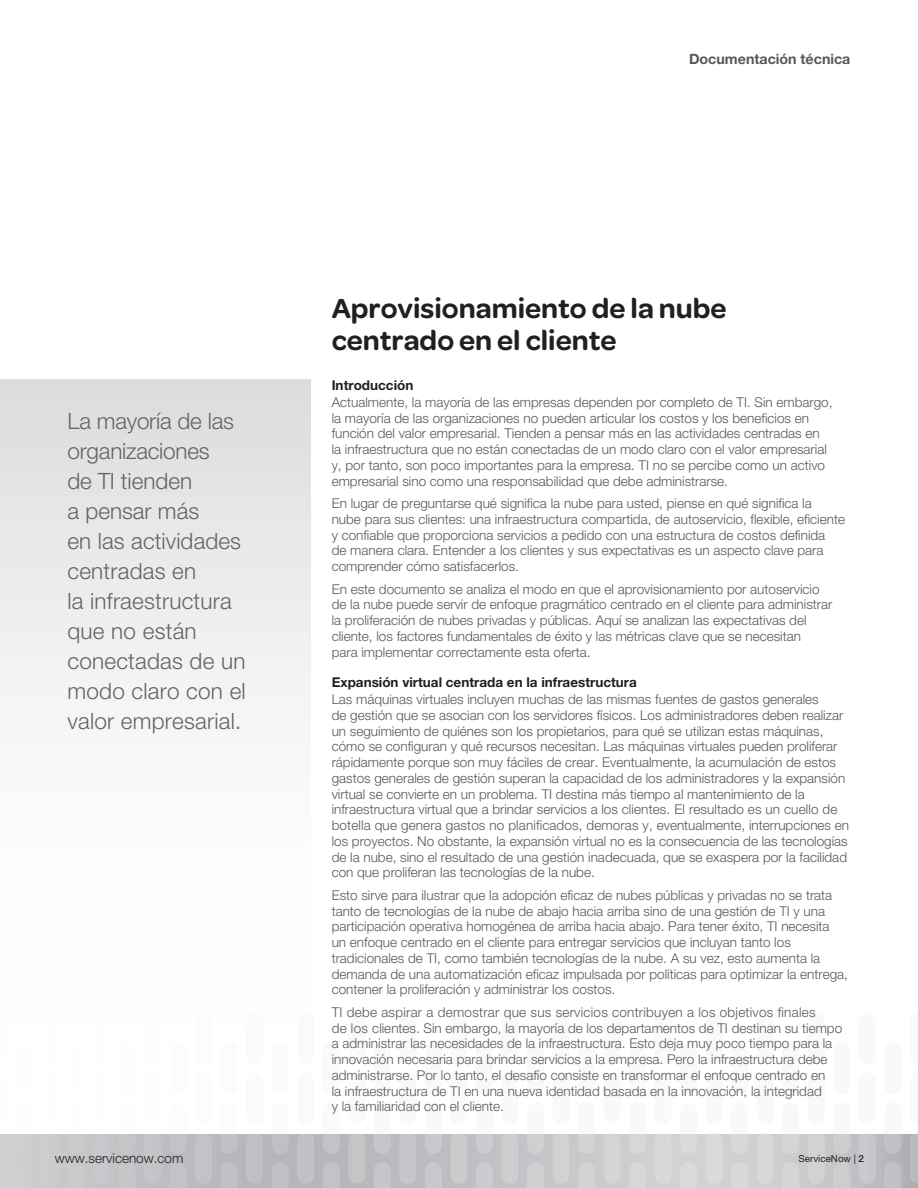
<style>
.page{position:relative;width:918px;height:1188px;background:#fff}
.page>*{position:absolute;margin:0;border:0;box-sizing:border-box;transform-origin:0 0}
.t1{font:600 29.25px/31.5px "Omnes";color:#231f20}
.t2{font:300 22.5px/30px "Helvetica Neue LT Std";letter-spacing:.01em;color:#646464}
.t3{font:700 14.25px "Helvetica Neue LT Std";color:#57585a}
.t4{font:300 13.5px/15.8px "Helvetica Neue LT Std";color:#57585a}
.t5{font:700 13.5px "Helvetica Neue LT Std";color:#231f20}
.t6{font:300 13.5px "Helvetica Neue LT Std";color:#231f20}
.t7{font:9.75px "Helvetica Neue LT Std";color:#231f20}
.s1{font-weight:500}
</style>
<div class="page">
<svg style="left:0;top:1134px;width:918px;height:54px;background:#c1c2c5"></svg>
<svg style="left:0;top:1134px;width:8px;height:50px"></svg>
<svg style="left:42px;top:1134px;width:17px;height:50px"></svg>
<svg style="left:93px;top:1134px;width:17px;height:50px"></svg>
<svg style="left:144px;top:1134px;width:17px;height:50px"></svg>
<svg style="left:195px;top:1134px;width:17px;height:50px"></svg>
<svg style="left:246px;top:1134px;width:17px;height:50px"></svg>
<svg style="left:297px;top:1134px;width:17px;height:50px"></svg>
<svg style="left:348px;top:1134px;width:17px;height:50px"></svg>
<svg style="left:399px;top:1134px;width:17px;height:50px"></svg>
<svg style="left:450px;top:1134px;width:17px;height:50px"></svg>
<svg style="left:501px;top:1134px;width:17px;height:50px"></svg>
<svg style="left:553px;top:1134px;width:17px;height:50px"></svg>
<svg style="left:604px;top:1134px;width:17px;height:50px"></svg>
<svg style="left:655px;top:1134px;width:17px;height:50px"></svg>
<svg style="left:706px;top:1134px;width:17px;height:50px"></svg>
<svg style="left:757px;top:1134px;width:17px;height:50px"></svg>
<svg style="left:808px;top:1134px;width:17px;height:50px"></svg>
<svg style="left:859px;top:1134px;width:17px;height:50px"></svg>
<svg style="left:910px;top:1134px;width:8px;height:50px"></svg>
<svg style="left:16px;top:1134px;width:17px;height:20px"></svg>
<svg style="left:67px;top:1134px;width:17px;height:20px"></svg>
<svg style="left:118px;top:1134px;width:18px;height:20px"></svg>
<svg style="left:170px;top:1134px;width:17px;height:20px"></svg>
<svg style="left:221px;top:1134px;width:17px;height:20px"></svg>
<svg style="left:272px;top:1134px;width:17px;height:20px"></svg>
<svg style="left:323px;top:1134px;width:17px;height:20px"></svg>
<svg style="left:374px;top:1134px;width:17px;height:20px"></svg>
<svg style="left:425px;top:1134px;width:17px;height:20px"></svg>
<svg style="left:476px;top:1134px;width:17px;height:20px"></svg>
<svg style="left:527px;top:1134px;width:17px;height:20px"></svg>
<svg style="left:578px;top:1134px;width:17px;height:20px"></svg>
<svg style="left:629px;top:1134px;width:17px;height:20px"></svg>
<svg style="left:680px;top:1134px;width:17px;height:20px"></svg>
<svg style="left:731px;top:1134px;width:17px;height:20px"></svg>
<svg style="left:782px;top:1134px;width:17px;height:20px"></svg>
<svg style="left:833px;top:1134px;width:17px;height:20px"></svg>
<svg style="left:884px;top:1134px;width:17px;height:20px"></svg>
<svg style="left:16px;top:1162px;width:17px;height:26px"></svg>
<svg style="left:67px;top:1162px;width:17px;height:26px"></svg>
<svg style="left:118px;top:1162px;width:18px;height:26px"></svg>
<svg style="left:170px;top:1162px;width:17px;height:26px"></svg>
<svg style="left:221px;top:1162px;width:17px;height:26px"></svg>
<svg style="left:272px;top:1162px;width:17px;height:26px"></svg>
<svg style="left:323px;top:1162px;width:17px;height:26px"></svg>
<svg style="left:374px;top:1162px;width:17px;height:26px"></svg>
<svg style="left:425px;top:1162px;width:17px;height:26px"></svg>
<svg style="left:476px;top:1162px;width:17px;height:26px"></svg>
<svg style="left:527px;top:1162px;width:17px;height:26px"></svg>
<svg style="left:578px;top:1162px;width:17px;height:26px"></svg>
<svg style="left:629px;top:1162px;width:17px;height:26px"></svg>
<svg style="left:680px;top:1162px;width:17px;height:26px"></svg>
<svg style="left:731px;top:1162px;width:17px;height:26px"></svg>
<svg style="left:782px;top:1162px;width:17px;height:26px"></svg>
<svg style="left:833px;top:1162px;width:17px;height:26px"></svg>
<svg style="left:884px;top:1162px;width:17px;height:26px"></svg>
<div style="left:0;top:380px;width:310px;height:738px;background:linear-gradient(to bottom,#e0e1e3,#fff)"></div>
<p class="t3" style="left:689px;top:50px;width:163px">Documentación técnica</p>
<h2 class="t2" style="left:68px;top:406px;width:180px">La mayoría de las organizaciones<br>de TI tienden<br>a pensar más<br>en las actividades centradas en<br>la infraestructura que no están conectadas de un modo claro con el valor empresarial.</h2>
<h1 class="t1" style="left:332px;top:293px;width:397px">Aprovisionamiento de la nube centrado en el cliente</h1>
<p class="t5" style="left:332px;top:376px;width:83px">Introducción</p>
<p class="t4" style="left:332px;top:394px;width:502px">Actualmente, la mayoría de las empresas dependen por completo de TI. Sin embargo, la mayoría de las organizaciones no pueden articular los costos y los beneficios en función del valor empresarial. Tienden a pensar más en las actividades centradas en la infraestructura que no están conectadas de un modo claro con el valor empresarial y, por tanto, son poco importantes para la empresa. TI no se percibe como un activo empresarial sino como una responsabilidad que debe administrarse.</p>
<p class="t4" style="left:332px;top:495px;width:515px">En lugar de preguntarse qué significa la nube para usted, piense en qué significa la<br>nube para sus clientes: una infraestructura compartida, de autoservicio, flexible, eficiente y confiable que proporciona servicios a pedido con una estructura de costos definida<br>de manera clara. Entender a los clientes y sus expectativas es un aspecto clave para comprender cómo satisfacerlos.</p>
<p class="t4" style="left:332px;top:581px;width:502px">En este documento se analiza el modo en que el aprovisionamiento por autoservicio de la nube puede servir de enfoque pragmático centrado en el cliente para administrar la proliferación de nubes privadas y públicas. Aquí se analizan las expectativas del cliente, los factores fundamentales de éxito y las métricas clave que se necesitan<br>para implementar correctamente esta oferta.</p>
<p class="t5" style="left:332px;top:674px;width:307px">Expansión virtual centrada en la infraestructura</p>
<p class="t4" style="left:332px;top:691px;width:519px">Las máquinas virtuales incluyen muchas de las mismas fuentes de gastos generales<br>de gestión que se asocian con los servidores físicos. Los administradores deben realizar un seguimiento de quiénes son los propietarios, para qué se utilizan estas máquinas, cómo se configuran y qué recursos necesitan. Las máquinas virtuales pueden proliferar rápidamente porque son muy fáciles de crear. Eventualmente, la acumulación de estos gastos generales de gestión superan la capacidad de los administradores y la expansión virtual se convierte en un problema. TI destina más tiempo al mantenimiento de la infraestructura virtual que a brindar servicios a los clientes. El resultado es un cuello de botella que genera gastos no planificados, demoras y, eventualmente, interrupciones en los proyectos. No obstante, la expansión virtual no es la consecuencia de las tecnologías de la nube, sino el resultado de una gestión inadecuada, que se exaspera por la facilidad con que proliferan las tecnologías de la nube.</p>
<p class="t4" style="left:332px;top:887px;width:518px">Esto sirve para ilustrar que la adopción eficaz de nubes públicas y privadas no se trata tanto de tecnologías de la nube de abajo hacia arriba sino de una gestión de TI y una participación operativa homogénea de arriba hacia abajo. Para tener éxito, TI necesita<br>un enfoque centrado en el cliente para entregar servicios que incluyan tanto los tradicionales de TI, como también tecnologías de la nube. A su vez, esto aumenta la demanda de una automatización eficaz impulsada por políticas para optimizar la entrega, contener la proliferación y administrar los costos.</p>
<p class="t4" style="left:332px;top:1004px;width:512px">TI debe aspirar a demostrar que sus servicios contribuyen a los objetivos finales<br>de los clientes. Sin embargo, la mayoría de los departamentos de TI destinan su tiempo a administrar las necesidades de la infraestructura. Esto deja muy poco tiempo para la innovación necesaria para brindar servicios a la empresa. Pero la infraestructura debe administrarse. Por lo tanto, el desafío consiste en transformar el enfoque centrado en<br>la infraestructura de TI en una nueva identidad basada en la innovación, la integridad<br>y la familiaridad con el cliente.</p>
<p class="t6" style="left:55px;top:1150px;width:130px">www.servicenow.com</p>
<p class="t7" style="left:799px;top:1153px;width:67px">ServiceNow | <span class="s1">2</span></p>
</div>
